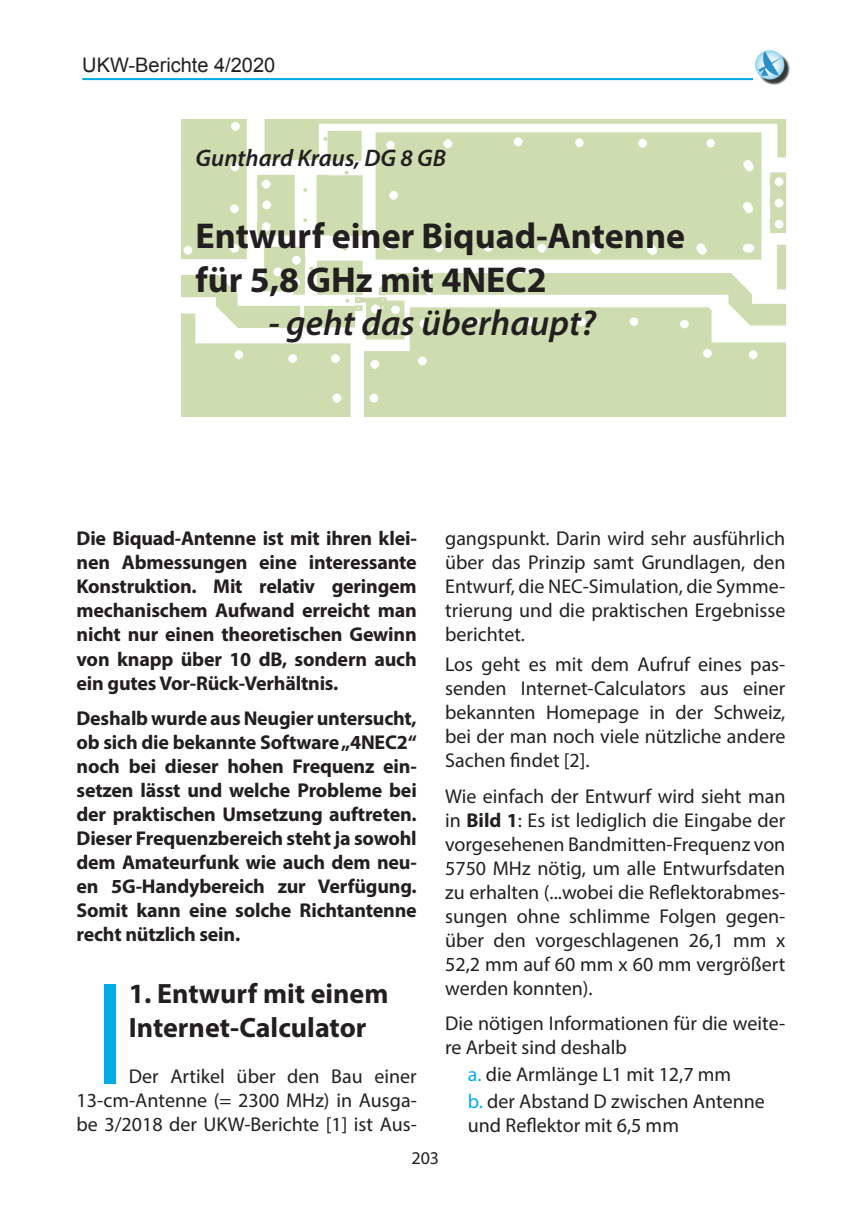
<style>
.page{position:relative;width:862px;height:1214px;background:#fff}
.page>*{position:absolute;margin:0;border:0;box-sizing:border-box;transform-origin:0 0}
.t1{font:700 148.2px "Myriad Pro";color:#00abe5;scale:.52 1}
.t2{font:700 36px/43.2px "Myriad Pro";color:#231f20}
.t3{font:italic 600 36px "Myriad Pro";color:#231f20}
.t4{font:700 28px/33.6px "Myriad Pro";color:#231f20}
.t5{font:italic 600 24px "Myriad Pro";color:#231f20}
.t6{font:20px/24px "Myriad Pro";color:#231f20;text-align:justify}
.t7{font:700 20px/24px "Myriad Pro";letter-spacing:-.01em;color:#231f20;text-align:justify}
.t8{font:20px "Arial";color:#231f20}
.t9{font:18px "Myriad Pro";color:#231f20}
.s1{font-weight:700}
.s2{color:#00aeef}
</style>
<div class="page">
<hr style="left:82px;top:78px;width:709px;height:2px;background:#00abe5">
<img style="left:754px;top:50px;width:37px;height:35px">
<img style="left:181px;top:119px;width:604px;height:298px">
<p class="t8" style="left:82px;top:52px;width:195px">UKW-Berichte 4/2020</p>
<p class="t5" style="left:196px;top:142px;width:252px">Gunthard Kraus, DG 8 GB</p>
<h2 class="t2" style="left:196px;top:213px;width:491px">Entwurf einer Biquad-Antenne für 5,8 GHz mit 4NEC2</h2>
<h2 class="t3" style="left:268px;top:300px;width:329px">- geht das überhaupt?</h2>
<p class="t7" style="left:77px;top:526px;width:342px">Die Biquad-Antenne ist mit ihren klei&shy;nen Abmessungen eine interessante Konstruktion. Mit relativ geringem mechanischem Aufwand erreicht man nicht nur einen theoretischen Gewinn von knapp über 10 dB, sondern auch ein gutes Vor-Rück-Verhältnis.</p>
<p class="t7" style="left:77px;top:705px;width:342px">Deshalb wurde aus Neugier untersucht, ob sich die bekannte Software „4NEC2“ noch bei dieser hohen Frequenz ein&shy;setzen lässt und welche Probleme bei der praktischen Umsetzung auftreten.<br>Dieser Frequenzbereich steht ja sowohl dem Amateurfunk wie auch dem neu&shy;en 5G-Handybereich zur Verfügung.<br>Somit kann eine solche Richtantenne recht nützlich sein.</p>
<h1 class="t1" style="left:99px;top:937px;width:43px">I</h1>
<h3 class="t4" style="left:129px;top:975px;width:261px">1. Entwurf mit einem<br>Internet-Calculator</h3>
<p class="t6" style="left:77px;top:1064px;width:342px;text-indent:52px">Der Artikel über den Bau einer 13-cm-Antenne (= 2300 MHz) in Ausga&shy;be 3/2018 der UKW-Berichte [1] ist Aus-</p>
<p class="t6" style="left:445px;top:526px;width:342px">gangspunkt. Darin wird sehr ausführlich über das Prinzip samt Grundlagen, den Entwurf, die NEC-Simulation, die Symme&shy;trierung und die praktischen Ergebnisse berichtet.</p>
<p class="t6" style="left:445px;top:652px;width:342px">Los geht es mit dem Aufruf eines pas&shy;senden Internet-Calculators aus einer bekannten Homepage in der Schweiz, bei der man noch viele nützliche andere Sachen findet [2].</p>
<p class="t6" style="left:445px;top:783px;width:342px">Wie einfach der Entwurf wird sieht man in <span class="s1">Bild 1</span>: Es ist lediglich die Eingabe der vorgesehenen Bandmitten-Frequenz von 5750 MHz nötig, um alle Entwurfsdaten zu erhalten (...wobei die Reflektorabmes&shy;sungen ohne schlimme Folgen gegen&shy;über den vorgeschlagenen 26,1 mm x 52,2 mm auf 60 mm x 60 mm vergrößert werden konnten).</p>
<p class="t6" style="left:445px;top:1010px;width:342px">Die nötigen Informationen für die weite&shy;re Arbeit sind deshalb</p>
<p class="t6" style="left:468px;top:1060px;width:298px;line-height:26.8px"><span class="s2">a.</span> die Armlänge L1 mit 12,7 mm<br><span class="s2">b.</span> der Abstand D zwischen Antenne</p>
<p class="t6" style="left:468px;top:1112px;width:213px">und Reflektor mit 6,5 mm</p>
<p class="t9" style="left:411px;top:1146px;width:29px">203</p>
</div>
